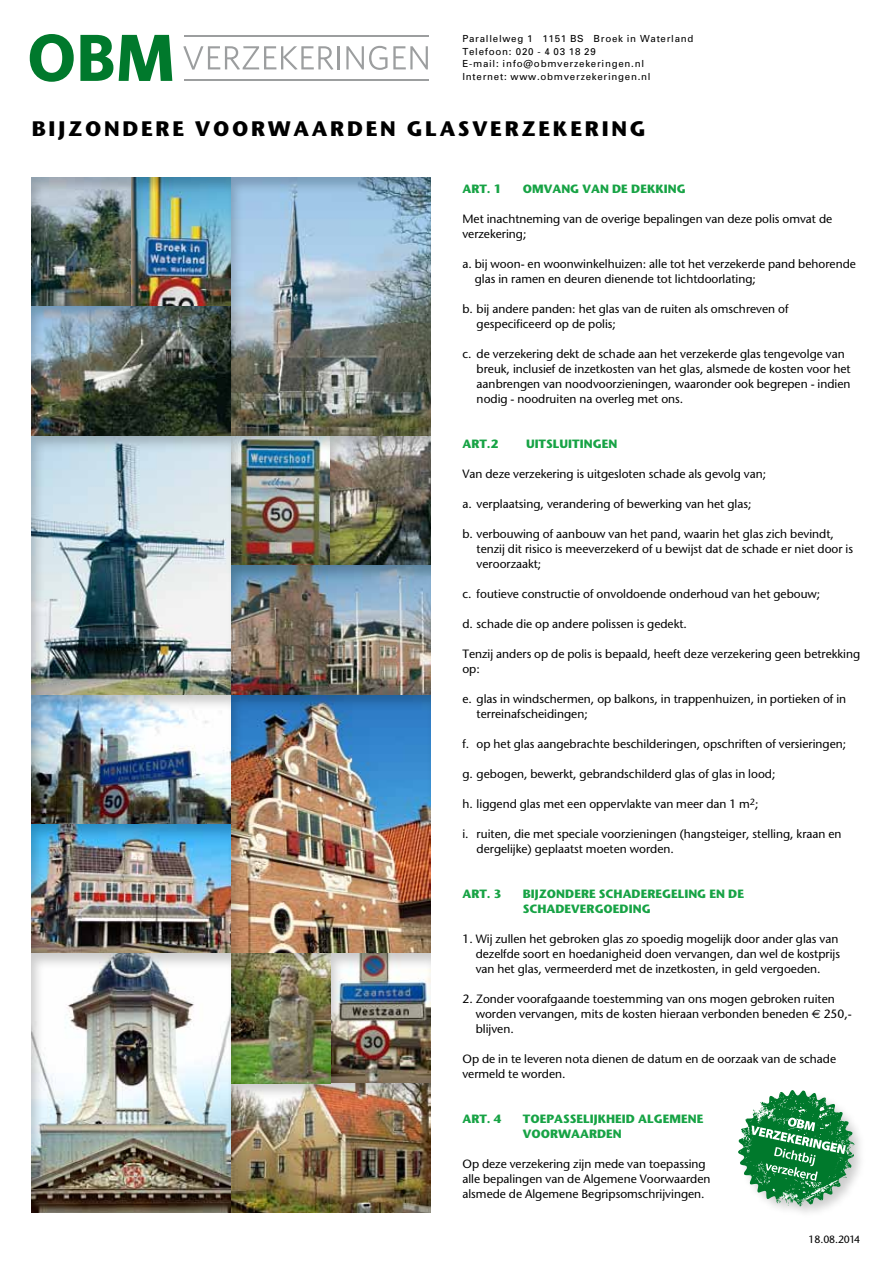
<style>
.page{position:relative;width:893px;height:1263px;background:#fff}
.page>*{position:absolute;margin:0;border:0;box-sizing:border-box;transform-origin:0 0}
.t1{font:700 21px "Stone Sans";letter-spacing:.13em;color:#000}
.t2{font:12px/15px "Stone Sans";color:#000}
.t3{font:700 12px/15px "Stone Sans";color:#17a345}
.t4{font:10.5px "Stone Sans";letter-spacing:-.03em;color:#000}
.t5{font:9.75px/12.8px "Univers";letter-spacing:.075em;color:#000}
.s1{font-family:"Euro Sans"}
</style>
<div class="page">
<div style="left:32px;top:177px;width:102px;height:132px;background:#000;opacity:.2"></div>
<div style="left:131px;top:177px;width:102px;height:132px;background:#000;opacity:.2"></div>
<div style="left:32px;top:306px;width:201px;height:132px;background:#000;opacity:.2"></div>
<div style="left:231px;top:177px;width:201px;height:261px;background:#000;opacity:.2"></div>
<div style="left:32px;top:435px;width:201px;height:262px;background:#000;opacity:.2"></div>
<div style="left:231px;top:435px;width:102px;height:133px;background:#000;opacity:.2"></div>
<div style="left:331px;top:435px;width:102px;height:133px;background:#000;opacity:.2"></div>
<div style="left:231px;top:565px;width:201px;height:132px;background:#000;opacity:.2"></div>
<div style="left:32px;top:694px;width:201px;height:132px;background:#000;opacity:.2"></div>
<div style="left:32px;top:823px;width:201px;height:134px;background:#000;opacity:.2"></div>
<div style="left:231px;top:694px;width:201px;height:261px;background:#000;opacity:.2"></div>
<div style="left:32px;top:954px;width:201px;height:261px;background:#000;opacity:.2"></div>
<div style="left:331px;top:954px;width:102px;height:131px;background:#000;opacity:.2"></div>
<div style="left:231px;top:1083px;width:201px;height:132px;background:#000;opacity:.2"></div>
<div style="left:231px;top:954px;width:102px;height:131px;background:#000;opacity:.2"></div>
<svg style="left:183px;top:46px;width:151px;height:24px"></svg>
<hr style="left:338px;top:46px;width:2px;height:23px;background:#9c9e9f">
<svg style="left:346px;top:46px;width:41px;height:24px"></svg>
<svg style="left:393px;top:46px;width:35px;height:23px"></svg>
<svg style="left:30px;top:34px;width:44px;height:48px"></svg>
<svg style="left:80px;top:35px;width:33px;height:46px"></svg>
<svg style="left:119px;top:35px;width:53px;height:46px"></svg>
<hr style="left:184px;top:35px;width:244px;height:1px;background:#9c9e9f">
<hr style="left:184px;top:80px;width:244px;height:1px;background:#9c9e9f">
<div style="left:736px;top:1088px;width:132px;height:131px;background:#000;opacity:.2"></div>
<svg style="left:738px;top:1089px;width:117px;height:118px"></svg>
<p class="t5" style="left:462px;top:32px;width:233px">Parallelweg 1 1151 BS Broek in Waterland Telefoon: 020 - 4 03 18 29<br>E-mail: info@obmverzekeringen.nl<br>Internet: www.obmverzekeringen.nl</p>
<h1 class="t1" style="left:32px;top:115px;width:615px">BIJZONDERE VOORWAARDEN GLASVERZEKERING</h1>
<p class="t3" style="left:462px;top:181px;width:41px">ART. 1</p>
<p class="t3" style="left:523px;top:181px;width:164px">OMVANG VAN DE DEKKING</p>
<p class="t2" style="left:462px;top:211px;width:371px">Met inachtneming van de overige bepalingen van deze polis omvat de verzekering;</p>
<p class="t2" style="left:475px;top:256px;width:383px;text-indent:-12px">a. bij woon- en woonwinkelhuizen: alle tot het verzekerde pand behorende glas in ramen en deuren dienende tot lichtdoorlating;</p>
<p class="t2" style="left:477px;top:301px;width:313px;text-indent:-14px">b. bij andere panden: het glas van de ruiten als omschreven of gespecificeerd op de polis;</p>
<p class="t2" style="left:477px;top:346px;width:375px;text-indent:-14px">c. de verzekering dekt de schade aan het verzekerde glas tengevolge van breuk, inclusief de inzetkosten van het glas, alsmede de kosten voor het aanbrengen van noodvoorzieningen, waaronder ook begrepen - indien nodig - noodruiten na overleg met ons.</p>
<p class="t3" style="left:462px;top:436px;width:37px">ART.2</p>
<p class="t3" style="left:526px;top:436px;width:93px">UITSLUITINGEN</p>
<p class="t2" style="left:462px;top:466px;width:305px">Van deze verzekering is uitgesloten schade als gevolg van;</p>
<p class="t2" style="left:462px;top:496px;width:291px">a. verplaatsing, verandering of bewerking van het glas;</p>
<p class="t2" style="left:477px;top:526px;width:378px;text-indent:-14px">b. verbouwing of aanbouw van het pand, waarin het glas zich bevindt, tenzij dit risico is meeverzekerd of u bewijst dat de schade er niet door is veroorzaakt;</p>
<p class="t2" style="left:462px;top:586px;width:359px">c. foutieve constructie of onvoldoende onderhoud van het gebouw;</p>
<p class="t2" style="left:462px;top:616px;width:226px">d. schade die op andere polissen is gedekt.</p>
<p class="t2" style="left:462px;top:646px;width:399px">Tenzij anders op de polis is bepaald, heeft deze verzekering geen betrekking op:</p>
<p class="t2" style="left:477px;top:691px;width:371px;text-indent:-14px">e. glas in windschermen, op balkons, in trappenhuizen, in portieken of in terreinafscheidingen;</p>
<p class="t2" style="left:462px;top:736px;width:385px">f. op het glas aangebrachte beschilderingen, opschriften of versieringen;</p>
<p class="t2" style="left:462px;top:766px;width:315px">g. gebogen, bewerkt, gebrandschilderd glas of glas in lood;</p>
<p class="t2" style="left:462px;top:796px;width:298px">h. liggend glas met een oppervlakte van meer dan 1 m<sup>2</sup>;</p>
<p class="t2" style="left:477px;top:826px;width:366px;text-indent:-14px">i. ruiten, die met speciale voorzieningen (hangsteiger, stelling, kraan en dergelijke) geplaatst moeten worden.</p>
<p class="t3" style="left:462px;top:886px;width:41px">ART. 3</p>
<p class="t3" style="left:523px;top:886px;width:223px">BIJZONDERE SCHADEREGELING EN DE<br>SCHADEVERGOEDING</p>
<p class="t2" style="left:476px;top:931px;width:366px;text-indent:-13px">1. Wij zullen het gebroken glas zo spoedig mogelijk door ander glas van dezelfde soort en hoedanigheid doen vervangen, dan wel de kostprijs van het glas, vermeerderd met de inzetkosten, in geld vergoeden.</p>
<p class="t2" style="left:476px;top:991px;width:378px;text-indent:-13px">2. Zonder voorafgaande toestemming van ons mogen gebroken ruiten worden vervangen, mits de kosten hieraan verbonden beneden <span class="s1">?</span> 250,- blijven.</p>
<p class="t2" style="left:462px;top:1051px;width:375px">Op de in te leveren nota dienen de datum en de oorzaak van de schade vermeld te worden.</p>
<p class="t3" style="left:462px;top:1111px;width:41px">ART. 4</p>
<p class="t3" style="left:523px;top:1111px;width:182px">TOEPASSELIJKHEID ALGEMENE<br>VOORWAARDEN</p>
<p class="t2" style="left:462px;top:1156px;width:250px">Op deze verzekering zijn mede van toepassing alle bepalingen van de Algemene Voorwaarden alsmede de Algemene Begripsomschrijvingen.</p>
<p class="t4" style="left:809px;top:1232px;width:53px">18.08.2014</p>
</div>
